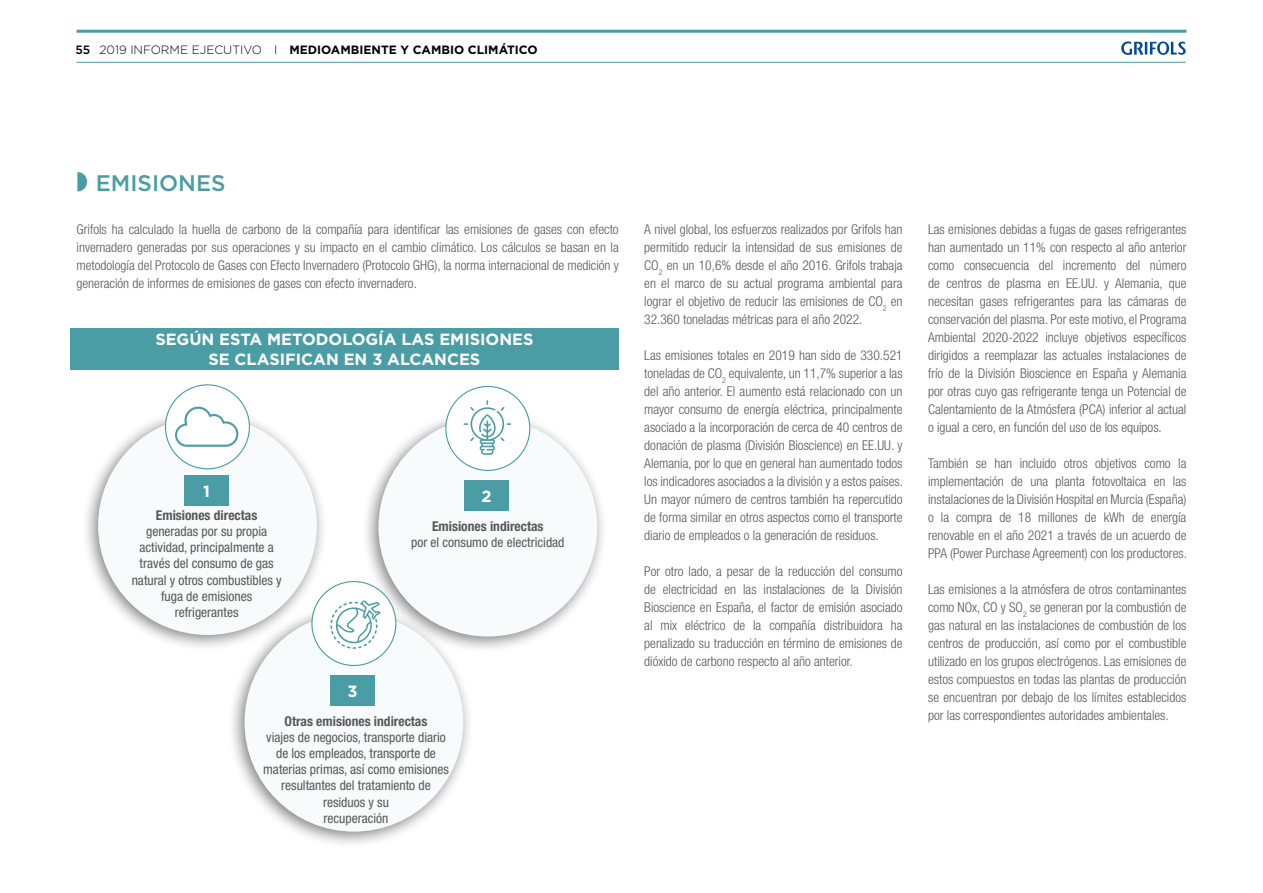
<style>
.page{position:relative;width:1263px;height:893px;background:#fff}
.page>*{position:absolute;margin:0;border:0;box-sizing:border-box;transform-origin:0 0}
.t1{font:500 22.5px "Gotham";color:#4a9da4}
.t2{font:700 16.2px/19.5px "Gotham";color:#fff;text-align:center}
.t3{font:300 condensed 13.5px/18px "Helvetica Neue LT Pro";color:#58585a;text-align:justify}
.t4{font:condensed 13.5px/16.2px "Helvetica Neue LT Pro";color:#58585a;text-align:center}
.t5{font:700 condensed 13.5px "Helvetica Neue LT Pro";color:#58585a}
.t6{font:700 12px "Gotham";color:#000}
.s1{font-weight:500}
.s2{font-weight:300}
</style>
<div class="page">
<hr style="left:77px;top:62px;width:1109px;height:1px;background:#4a9da4">
<svg style="left:1121px;top:41px;width:65px;height:14px"></svg>
<hr style="left:77px;top:30px;width:1109px;height:3px;background:#4a9da4">
<div style="left:70px;top:328px;width:549px;height:41px;background:#4a9da4"></div>
<div style="left:81px;top:405px;width:247px;height:247px;background:#000;opacity:.5"></div>
<div style="left:98px;top:416px;width:219px;height:219px;background:#f7fbfc;border-radius:50%"></div>
<div style="left:165px;top:385px;width:84px;height:84px;background:#fff;border-radius:50%"></div>
<div style="left:185px;top:475px;width:44px;height:31px;background:#4a9da4"></div>
<svg style="left:175px;top:406px;width:63px;height:41px"></svg>
<div style="left:361px;top:406px;width:247px;height:248px;background:#000;opacity:.5"></div>
<div style="left:378px;top:418px;width:219px;height:218px;background:#f7fbfc;border-radius:50%"></div>
<div style="left:446px;top:386px;width:84px;height:84px;background:#fff;border-radius:50%"></div>
<div style="left:227px;top:602px;width:247px;height:247px;background:#000;opacity:.5"></div>
<div style="left:244px;top:613px;width:219px;height:219px;background:#f7fbfc;border-radius:50%"></div>
<div style="left:312px;top:582px;width:84px;height:83px;background:#fff;border-radius:50%"></div>
<div style="left:464px;top:480px;width:45px;height:31px;background:#4a9da4"></div>
<div style="left:330px;top:675px;width:45px;height:31px;background:#4a9da4"></div>
<svg style="left:330px;top:600px;width:51px;height:49px"></svg>
<svg style="left:463px;top:400px;width:48px;height:55px"></svg>
<p class="t6" style="left:75px;top:42px;width:464px"><span class="s1">55</span> <span class="s2">2019 INFORME EJECUTIVO I</span> MEDIOAMBIENTE Y CAMBIO CLIMÁTICO</p>
<h1 class="t1" style="left:96px;top:168px;width:131px">EMISIONES</h1>
<p class="t3" style="left:77px;top:220px;width:544px">Grifols ha calculado la huella de carbono de la compañía para identificar las emisiones de gases con efecto invernadero generadas por sus operaciones y su impacto en el cambio climático. Los cálculos se basan en la metodología del Protocolo de Gases con Efecto Invernadero (Protocolo GHG), la norma internacional de medición y generación de informes de emisiones de gases con efecto invernadero.</p>
<p class="t2" style="left:155px;top:330px;width:380px">SEGÚN ESTA METODOLOGÍA LAS EMISIONES<br>SE CLASIFICAN EN 3 ALCANCES</p>
<p class="t2" style="left:203px;top:481px;width:8px">1</p>
<p class="t5" style="left:156px;top:507px;width:103px">Emisiones directas</p>
<p class="t4" style="left:132px;top:523px;width:151px">generadas por su propia actividad, principalmente a través del consumo de gas natural y otros combustibles y fuga de emisiones refrigerantes</p>
<p class="t2" style="left:347px;top:682px;width:12px">3</p>
<p class="t2" style="left:481px;top:487px;width:12px">2</p>
<p class="t5" style="left:432px;top:518px;width:113px">Emisiones indirectas</p>
<p class="t4" style="left:411px;top:534px;width:155px">por el consumo de electricidad</p>
<p class="t5" style="left:285px;top:713px;width:144px">Otras emisiones indirectas</p>
<p class="t4" style="left:263px;top:729px;width:187px">viajes de negocios, transporte diario de los empleados, transporte de materias primas, así como emisiones resultantes del tratamiento de residuos y su<br>recuperación</p>
<p class="t3" style="left:644px;top:220px;width:260px">A nivel global, los esfuerzos realizados por Grifols han permitido reducir la intensidad de sus emisiones de CO<sub>2</sub> en un 10,6% desde el año 2016. Grifols trabaja en el marco de su actual programa ambiental para lograr el objetivo de reducir las emisiones de CO<sub>2</sub> en 32.360 toneladas métricas para el año 2022.</p>
<p class="t3" style="left:644px;top:346px;width:260px">Las emisiones totales en 2019 han sido de 330.521 toneladas de CO<sub>2</sub> equivalente, un 11,7% superior a las del año anterior. El aumento está relacionado con un mayor consumo de energía eléctrica, principalmente asociado a la incorporación de cerca de 40 centros de donación de plasma (División Bioscience) en EE.UU. y Alemania, por lo que en general han aumentado todos los indicadores asociados a la división y a estos países.<br>Un mayor número de centros también ha repercutido de forma similar en otros aspectos como el transporte diario de empleados o la generación de residuos.</p>
<p class="t3" style="left:644px;top:562px;width:260px">Por otro lado, a pesar de la reducción del consumo de electricidad en las instalaciones de la División Bioscience en España, el factor de emisión asociado al mix eléctrico de la compañía distribuidora ha penalizado su traducción en término de emisiones de dióxido de carbono respecto al año anterior.</p>
<p class="t3" style="left:928px;top:220px;width:260px">Las emisiones debidas a fugas de gases refrigerantes han aumentado un 11% con respecto al año anterior como consecuencia del incremento del número de centros de plasma en EE.UU. y Alemania, que necesitan gases refrigerantes para las cámaras de conservación del plasma. Por este motivo, el Programa Ambiental 2020-2022 incluye objetivos específicos dirigidos a reemplazar las actuales instalaciones de frío de la División Bioscience en España y Alemania por otras cuyo gas refrigerante tenga un Potencial de Calentamiento de la Atmósfera (PCA) inferior al actual o igual a cero, en función del uso de los equipos.</p>
<p class="t3" style="left:928px;top:454px;width:260px">También se han incluido otros objetivos como la implementación de una planta fotovoltaica en las instalaciones de la División Hospital en Murcia (España) o la compra de 18 millones de kWh de energía renovable en el año 2021 a través de un acuerdo de PPA (Power Purchase Agreement) con los productores.</p>
<p class="t3" style="left:928px;top:580px;width:260px">Las emisiones a la atmósfera de otros contaminantes como NOx, CO y SO<sub>2</sub> se generan por la combustión de gas natural en las instalaciones de combustión de los centros de producción, así como por el combustible utilizado en los grupos electrógenos. Las emisiones de estos compuestos en todas las plantas de producción se encuentran por debajo de los límites establecidos por las correspondientes autoridades ambientales.</p>
</div>
